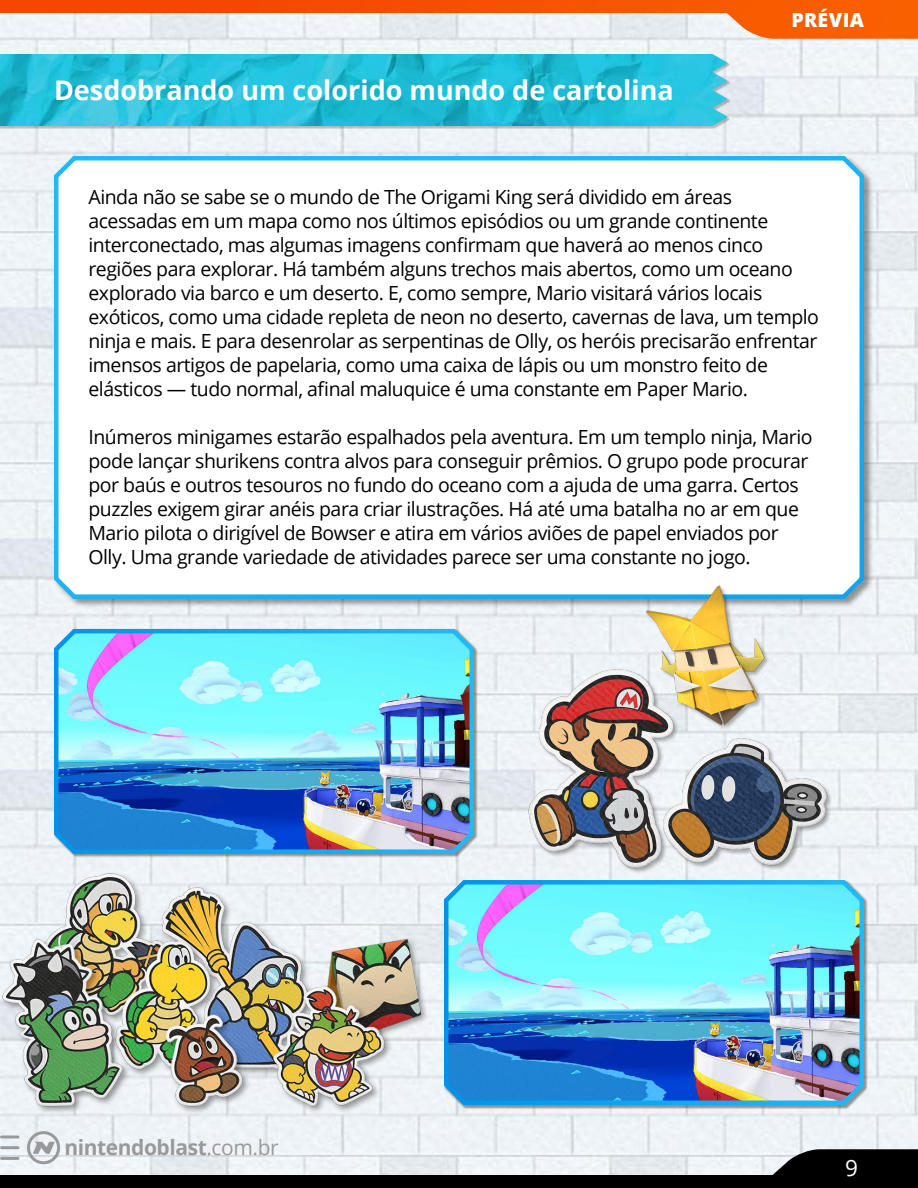
<style>
.page{position:relative;width:918px;height:1188px;background:#fff}
.page>*{position:absolute;margin:0;border:0;box-sizing:border-box;transform-origin:0 0}
.t1{font:700 27px "Open Sans";color:#fff}
.t2{font:22.5px "Open Sans";color:#fff}
.t3{font:700 21px "Open Sans";letter-spacing:-.02em;color:#999}
.t4{font:19.5px/24px "Open Sans";letter-spacing:-.025em;color:#000}
.t5{font:800 19.5px "Open Sans";letter-spacing:.02em;color:#fff}
.s1{font-weight:400}
</style>
<div class="page">
<img style="left:0;top:13px;width:918px;height:1162px">
<div style="left:0;top:54px;width:730px;height:75px;background:#000;opacity:.25"></div>
<img style="left:0;top:54px;width:728px;height:72px">
<svg style="left:52px;top:152px;width:814px;height:449px"></svg>
<img style="left:52px;top:625px;width:424px;height:231px">
<img style="left:442px;top:876px;width:424px;height:231px">
<img style="left:0;top:871px;width:429px;height:243px">
<img style="left:528px;top:586px;width:304px;height:287px">
<div style="left:0;top:1175px;width:918px;height:13px;background:#000"></div>
<svg style="left:764px;top:1149px;width:154px;height:26px;background:#282929"></svg>
<svg style="left:718px;top:13px;width:200px;height:26px;background:#f67120"></svg>
<svg style="left:0;top:0;width:918px;height:13px;background:#f65000"></svg>
<div style="left:27px;top:1131px;width:33px;height:33px;border:3px solid #999;border-radius:50%"></div>
<svg style="left:33px;top:1142px;width:22px;height:12px"></svg>
<svg style="left:2px;top:1136px;width:16px;height:2px"></svg>
<hr style="left:2px;top:1146px;width:16px;height:3px;background:#999">
<hr style="left:2px;top:1157px;width:16px;height:3px;background:#999">
<h1 class="t1" style="left:54px;top:71px;width:621px">Desdobrando um colorido mundo de cartolina</h1>
<p class="t5" style="left:791px;top:6px;width:74px">PRÉVIA</p>
<p class="t4" style="left:88px;top:185px;width:732px">Ainda não se sabe se o mundo de The Origami King será dividido em áreas acessadas em um mapa como nos últimos episódios ou um grande continente interconectado, mas algumas imagens confirmam que haverá ao menos cinco regiões para explorar. Há também alguns trechos mais abertos, como um oceano explorado via barco e um deserto. E, como sempre, Mario visitará vários locais exóticos, como uma cidade repleta de neon no deserto, cavernas de lava, um templo ninja e mais. E para desenrolar as serpentinas de Olly, os heróis precisarão enfrentar imensos artigos de papelaria, como uma caixa de lápis ou um monstro feito de elásticos — tudo normal, afinal maluquice é uma constante em Paper Mario.</p>
<p class="t4" style="left:88px;top:425px;width:726px">Inúmeros minigames estarão espalhados pela aventura. Em um templo ninja, Mario pode lançar shurikens contra alvos para conseguir prêmios. O grupo pode procurar por baús e outros tesouros no fundo do oceano com a ajuda de uma garra. Certos puzzles exigem girar anéis para criar ilustrações. Há até uma batalha no ar em que Mario pilota o dirigível de Bowser e atira em vários aviões de papel enviados por Olly. Uma grande variedade de atividades parece ser uma constante no jogo.</p>
<p class="t3" style="left:64px;top:1132px;width:216px">nintendoblast<span class="s1">.com.br</span></p>
<p class="t2" style="left:845px;top:1153px;width:14px">9</p>
</div>
